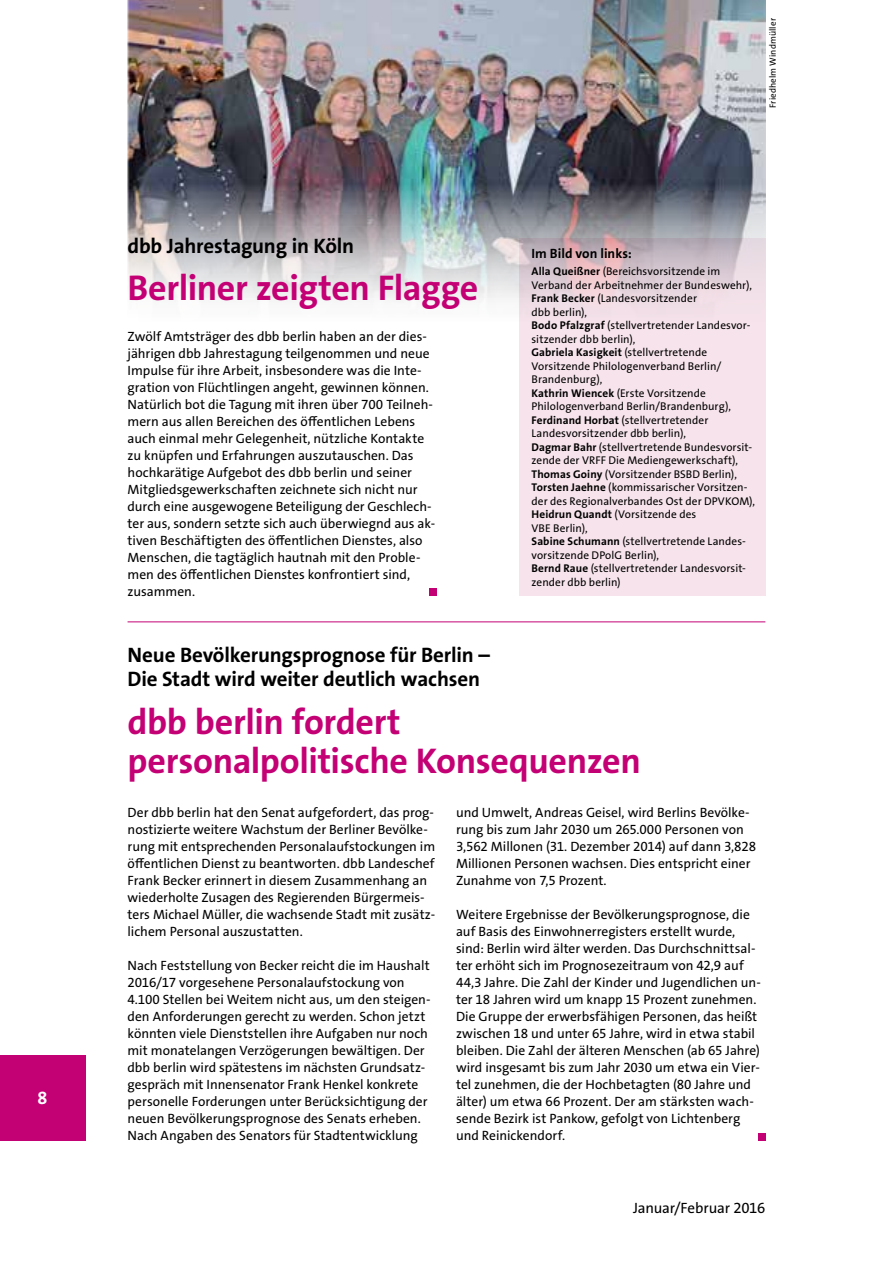
<style>
.page{position:relative;width:893px;height:1263px;background:#fff}
.page>*{position:absolute;margin:0;border:0;box-sizing:border-box;transform-origin:0 0}
.t1{font:700 36px/39px "The Sans Os F";letter-spacing:-.01em;color:#c40075}
.t2{font:700 21px/24px "The Sans Os F";letter-spacing:-.01em;color:#000}
.t3{font:700 18px "The Sans Os F";color:#fff}
.t4{font:15px "The Sans Os F";letter-spacing:-.01em;color:#000}
.t5{font:13.5px/17px "The Sans Os F";color:#000}
.t6{font:700 13.5px "The Sans Os F";color:#000}
.t7{font:11.25px/13.5px "The Sans Os F";letter-spacing:.005em;color:#000}
.t8{font:9px "The Sans Os F";letter-spacing:.015em;color:#000}
.s1{font-weight:700}
</style>
<div class="page">
<div style="left:519px;top:239px;width:246px;height:357px;background:#f6e3eb"></div>
<img style="left:128px;top:0;width:637px;height:300px">
<div style="left:758px;top:1133px;width:7px;height:7px;background:#c40075"></div>
<div style="left:430px;top:589px;width:7px;height:7px;background:#c40075"></div>
<hr style="left:128px;top:621px;width:637px;height:1px;background:#c40075">
<div style="left:0;top:1056px;width:85px;height:85px;background:#c40075"></div>
<h3 class="t3" style="left:38px;top:1087px;width:11px">8</h3>
<p class="t8" style="left:767px;top:108px;width:91px;rotate:-90deg">Friedhelm Windmüller</p>
<h2 class="t2" style="left:128px;top:234px;width:228px">dbb Jahrestagung in Köln</h2>
<h1 class="t1" style="left:128px;top:269px;width:352px">Berliner zeigten Flagge</h1>
<p class="t5" style="left:128px;top:328px;width:309px">Zwölf Amtsträger des dbb berlin haben an der dies&shy;jährigen dbb Jahrestagung teilgenommen und neue Impulse für ihre Arbeit, insbesondere was die Inte&shy;gration von Flüchtlingen angeht, gewinnen können.<br>Natürlich bot die Tagung mit ihren über 700 Teilneh&shy;mern aus allen Bereichen des öffentlichen Lebens auch einmal mehr Gelegenheit, nützliche Kontakte zu knüpfen und Erfahrungen auszutauschen. Das hochkarätige Aufgebot des dbb berlin und seiner Mitgliedsgewerkschaften zeichnete sich nicht nur durch eine ausgewogene Beteiligung der Geschlech&shy;ter aus, sondern setzte sich auch überwiegnd aus ak&shy;tiven Beschäftigten des öffentlichen Dienstes, also Menschen, die tagtäglich hautnah mit den Proble&shy;men des öffentlichen Dienstes konfrontiert sind, zusammen.</p>
<p class="t6" style="left:531px;top:244px;width:102px">Im Bild von links:</p>
<p class="t7" style="left:531px;top:265px;width:225px"><span class="s1">Alla Queißner</span> (Bereichsvorsitzende im Verband der Arbeitnehmer der Bundeswehr), <span class="s1">Frank Becker</span> (Landesvorsitzender<br>dbb berlin),<br><span class="s1">Bodo Pfalzgraf</span> (stellvertretender Landesvor&shy;sitzender dbb berlin),<br><span class="s1">Gabriela Kasigkeit</span> (stellvertretende Vorsitzende Philologenverband Berlin/ Brandenburg),<br><span class="s1">Kathrin Wiencek</span> (Erste Vorsitzende Philologenverband Berlin/Brandenburg), <span class="s1">Ferdinand Horbat</span> (stellvertretender Landesvorsitzender dbb berlin),<br><span class="s1">Dagmar Bahr</span> (stellvertretende Bundesvorsit&shy;zende der VRFF Die Mediengewerkschaft), <span class="s1">Thomas Goiny</span> (Vorsitzender BSBD Berlin), <span class="s1">Torsten Jaehne</span> (kommissarischer Vorsitzen&shy;der des Regionalverbandes Ost der DPVKOM), <span class="s1">Heidrun Quandt</span> (Vorsitzende des<br>VBE Berlin),<br><span class="s1">Sabine Schumann</span> (stellvertretende Landes&shy;vorsitzende DPolG Berlin),<br><span class="s1">Bernd Raue</span> (stellvertretender Landesvorsit&shy;zender dbb berlin)</p>
<h2 class="t2" style="left:128px;top:643px;width:364px">Neue Bevölkerungsprognose für Berlin –<br>Die Stadt wird weiter deutlich wachsen</h2>
<h1 class="t1" style="left:128px;top:702px;width:515px">dbb berlin fordert personalpolitische Konsequenzen</h1>
<p class="t5" style="left:128px;top:804px;width:309px">Der dbb berlin hat den Senat aufgefordert, das prog&shy;nostizierte weitere Wachstum der Berliner Bevölke&shy;rung mit entsprechenden Personalaufstockungen im öffentlichen Dienst zu beantworten. dbb Landeschef Frank Becker erinnert in diesem Zusammenhang an wiederholte Zusagen des Regierenden Bürgermeis&shy;ters Michael Müller, die wachsende Stadt mit zusätz&shy;lichem Personal auszustatten.</p>
<p class="t5" style="left:128px;top:957px;width:305px">Nach Feststellung von Becker reicht die im Haushalt 2016/17 vorgesehene Personalaufstockung von 4.100 Stellen bei Weitem nicht aus, um den steigen&shy;den Anforderungen gerecht zu werden. Schon jetzt könnten viele Dienststellen ihre Aufgaben nur noch mit monatelangen Verzögerungen bewältigen. Der dbb berlin wird spätestens im nächsten Grundsatz&shy;gespräch mit Innensenator Frank Henkel konkrete personelle Forderungen unter Berücksichtigung der neuen Bevölkerungsprognose des Senats erheben.<br>Nach Angaben des Senators für Stadtentwicklung</p>
<p class="t5" style="left:456px;top:804px;width:302px">und Umwelt, Andreas Geisel, wird Berlins Bevölke&shy;rung bis zum Jahr 2030 um 265.000 Personen von 3,562 Millonen (31. Dezember 2014) auf dann 3,828<br>Millionen Personen wachsen. Dies entspricht einer Zunahme von 7,5 Prozent.</p>
<p class="t5" style="left:456px;top:906px;width:306px">Weitere Ergebnisse der Bevölkerungsprognose, die auf Basis des Einwohnerregisters erstellt wurde, sind: Berlin wird älter werden. Das Durchschnittsal&shy;ter erhöht sich im Prognosezeitraum von 42,9 auf 44,3 Jahre. Die Zahl der Kinder und Jugendlichen un&shy;ter 18 Jahren wird um knapp 15 Prozent zunehmen.<br>Die Gruppe der erwerbsfähigen Personen, das heißt zwischen 18 und unter 65 Jahre, wird in etwa stabil bleiben. Die Zahl der älteren Menschen (ab 65 Jahre) wird insgesamt bis zum Jahr 2030 um etwa ein Vier&shy;tel zunehmen, die der Hochbetagten (80 Jahre und älter) um etwa 66 Prozent. Der am stärksten wach&shy;sende Bezirk ist Pankow, gefolgt von Lichtenberg und Reinickendorf.</p>
<p class="t4" style="left:633px;top:1198px;width:134px">Januar/Februar 2016</p>
</div>
